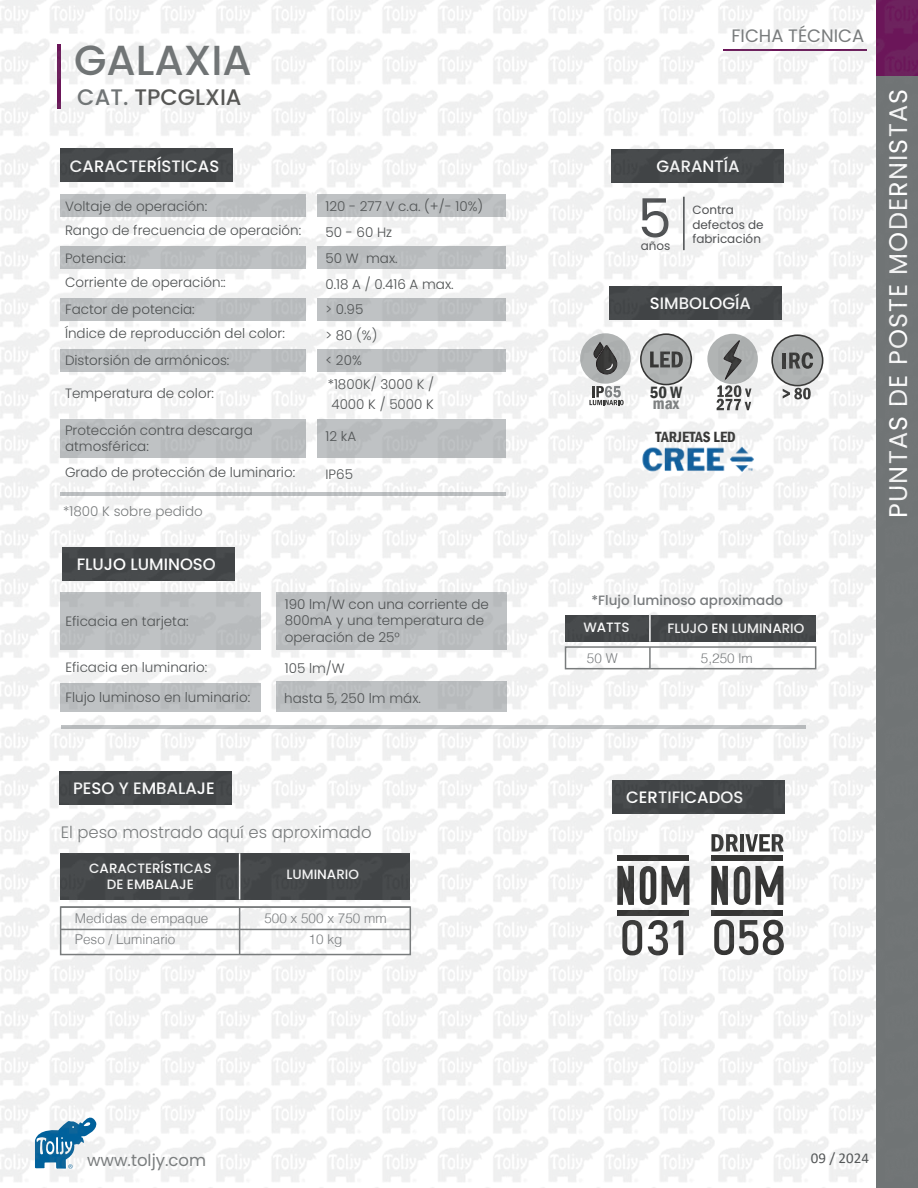
<style>
.page{position:relative;width:918px;height:1188px;background:#fff}
.page>*{position:absolute;margin:0;border:0;box-sizing:border-box;transform-origin:0 0}
.t1{font:54px "Poppins";color:#4e5052}
.t2{font:500 42px "Poppins";color:#707475}
.t3{font:500 condensed 27px "Franklin Gothic";color:#fff}
.t4{font:25.5px "Poppins";letter-spacing:.045em;color:#fff}
.t5{font:500 22.5px "Poppins";color:#565654}
.t6{font:18px "Poppins";color:#797c7d}
.t7{font:600 condensed 16.95px "Franklin Gothic";color:#333534}
.t8{font:600 condensed 16.95px "Franklin Gothic";color:#7e8182}
.t9{font:500 16.5px "Poppins";color:#fff}
.t10{font:300 16.5px "Poppins";color:#797c7d}
.t11{font:16.5px "Poppins";color:#7a7d7e}
.t12{font:600 condensed 15.15px "Franklin Gothic";color:#353534}
.t13{font:15px "Calibri";color:#555859}
.t14{font:300 13.5px/16.2px "Poppins";color:#4d5051}
.t15{font:300 13.5px/21px "Helvetica";color:#797c7e}
.t16{font:500 13.5px/16.2px "Poppins";color:#fff;text-align:center}
.t17{font:500 13.5px "Poppins";color:#787b7d}
.t18{font:300 13.5px "Poppins";color:#797c7d}
.t19{font:12px/14.4px "Poppins";color:#4e5052}
.s1{color:#707475}
</style>
<div class="page">
<img style="left:0;top:0;width:918px;height:1188px">
<h2 class="t2" style="left:74px;top:36px;width:179px">GALAXIA</h2>
<h3 class="t5" style="left:77px;top:84px;width:166px"><span class="s1">CAT.</span> TPCGLXIA</h3>
<p class="t9" style="left:70px;top:157px;width:151px">CARACTERÍSTICAS</p>
<p class="t14" style="left:65px;top:198px;width:144px">Voltaje de operación:</p>
<p class="t14" style="left:325px;top:198px;width:159px">120 - 277 V c.a. (+/- 10%)</p>
<p class="t14" style="left:65px;top:250px;width:63px">Potencia:</p>
<p class="t14" style="left:325px;top:250px;width:74px">50 W max.</p>
<p class="t14" style="left:65px;top:223px;width:238px">Rango de frecuencia de operación:</p>
<p class="t14" style="left:325px;top:224px;width:68px">50 - 60 Hz</p>
<p class="t14" style="left:65px;top:275px;width:162px">Corriente de operación::</p>
<p class="t14" style="left:325px;top:276px;width:130px">0.18 A / 0.416 A max.</p>
<p class="t14" style="left:65px;top:302px;width:131px">Factor de potencia:</p>
<p class="t14" style="left:325px;top:302px;width:39px">&gt; 0.95</p>
<p class="t14" style="left:65px;top:326px;width:221px">Índice de reproducción del color:</p>
<p class="t14" style="left:325px;top:327px;width:53px">&gt; 80 (%)</p>
<p class="t14" style="left:65px;top:353px;width:166px">Distorsión de armónicos:</p>
<p class="t14" style="left:325px;top:353px;width:38px">&lt; 20%</p>
<p class="t14" style="left:65px;top:386px;width:151px">Temperatura de color:</p>
<p class="t14" style="left:328px;top:375px;width:108px;line-height:19.5px">*1800K/ 3000 K /<br>4000 K / 5000 K</p>
<p class="t14" style="left:65px;top:422px;width:189px">Protección contra descarga atmosférica:</p>
<p class="t14" style="left:325px;top:428px;width:32px">12 kA</p>
<p class="t14" style="left:65px;top:465px;width:232px">Grado de protección de luminario:</p>
<p class="t14" style="left:325px;top:466px;width:29px">IP65</p>
<p class="t18" style="left:63px;top:503px;width:141px">*1800 K sobre pedido</p>
<p class="t9" style="left:77px;top:555px;width:141px">FLUJO LUMINOSO</p>
<p class="t14" style="left:65px;top:613px;width:125px">Eficacia en tarjeta:</p>
<p class="t14" style="left:285px;top:596px;width:206px">190 lm/W con una corriente de<br>800mA y una temperatura de operación de 25°</p>
<p class="t14" style="left:65px;top:659px;width:143px">Eficacia en luminario:</p>
<p class="t14" style="left:285px;top:660px;width:62px">105 lm/W</p>
<p class="t14" style="left:65px;top:690px;width:186px">Flujo luminoso en luminario:</p>
<p class="t14" style="left:284px;top:690px;width:138px">hasta 5, 250 lm máx.</p>
<p class="t9" style="left:73px;top:778px;width:143px">PESO Y EMBALAJE</p>
<p class="t10" style="left:61px;top:823px;width:312px">El peso mostrado aquí es aproximado</p>
<p class="t16" style="left:89px;top:860px;width:124px">CARACTERÍSTICAS<br>DE EMBALAJE</p>
<p class="t16" style="left:286px;top:866px;width:74px">LUMINARIO</p>
<p class="t15" style="left:75px;top:908px;width:135px">Medidas de empaque<br>Peso / Luminario</p>
<p class="t15" style="left:264px;top:908px;width:124px;text-align:center">500 x 500 x 750 mm<br>10 kg</p>
<p class="t11" style="left:87px;top:1150px;width:121px">www.toljy.com</p>
<h3 class="t6" style="left:732px;top:25px;width:134px">FICHA TÉCNICA</h3>
<p class="t9" style="left:656px;top:157px;width:85px">GARANTÍA</p>
<h1 class="t1" style="left:638px;top:187px;width:35px">5</h1>
<p class="t19" style="left:641px;top:239px;width:31px">años</p>
<p class="t19" style="left:692px;top:203px;width:73px">Contra defectos de</p>
<p class="t19" style="left:692px;top:232px;width:70px">fabricación</p>
<p class="t9" style="left:650px;top:294px;width:103px">SIMBOLOGÍA</p>
<p class="t7" style="left:650px;top:381px;width:34px">50 W</p>
<p class="t8" style="left:653px;top:392px;width:28px">max</p>
<p class="t12" style="left:655px;top:427px;width:82px">TARJETAS LED</p>
<h3 class="t4" style="left:883px;top:518px;width:430px;rotate:-90deg">PUNTAS DE POSTE MODERNISTAS</h3>
<h3 class="t3" style="left:881px;top:449px;width:348px;rotate:-90deg">PUNTAS DE POSTE MODERNISTAS</h3>
<h3 class="t3" style="left:881px;top:307px;width:179px;rotate:-90deg">ARQUITECTÓNICO</h3>
<p class="t17" style="left:591px;top:593px;width:193px">*Flujo luminoso aproximado</p>
<p class="t16" style="left:583px;top:620px;width:48px">WATTS</p>
<p class="t16" style="left:668px;top:620px;width:138px">FLUJO EN LUMINARIO</p>
<p class="t15" style="left:587px;top:647px;width:32px">50 W</p>
<p class="t15" style="left:701px;top:648px;width:53px">5,250 lm</p>
<p class="t9" style="left:626px;top:788px;width:119px">CERTIFICADOS</p>
<p class="t13" style="left:811px;top:1148px;width:60px">09 / 2024</p>
</div>
